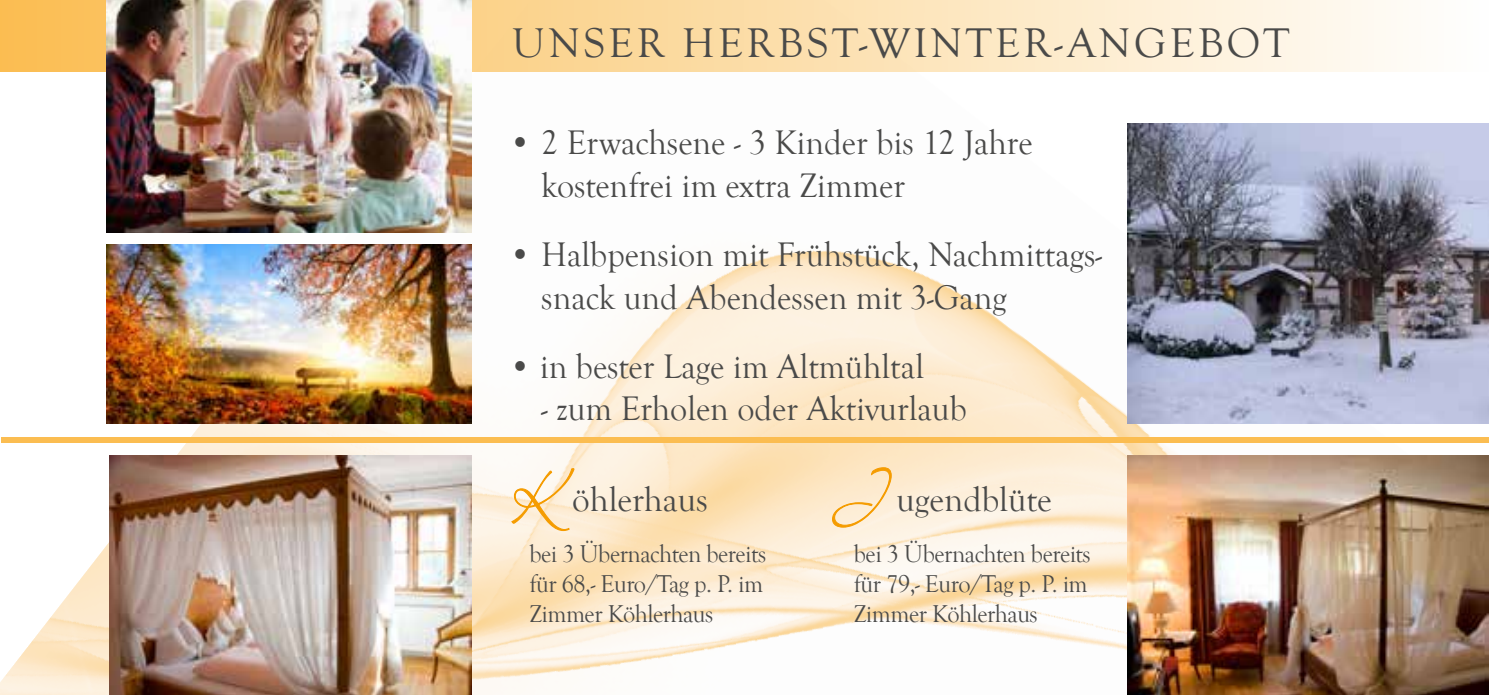
<style>
.page{position:relative;width:1489px;height:695px;background:#fff}
.page>*{position:absolute;margin:0;border:0;box-sizing:border-box;transform-origin:0 0}
.t1{font:88px "Bickley Script";color:#f59c00}
.t2{font:42.5px "Goudy Old Style T";letter-spacing:.08em;color:#4a4a49}
.t3{font:35px/42.5px "Goudy Old Style T";color:#4a4a49}
.t4{font:25px/30px "Goudy Old Style T";letter-spacing:-.02em;color:#4a4a49;text-align:justify}
</style>
<div class="page">
<img style="left:0;top:82px;width:1488px;height:612px">
<div style="left:1px;top:437px;width:1487px;height:6px;background:#fbbd51"></div>
<svg style="left:0;top:0;width:1403px;height:72px;background:#fce1b3"></svg>
<img style="left:1127px;top:123px;width:361px;height:300px">
<img style="left:106px;top:244px;width:365px;height:179px">
<img style="left:1127px;top:455px;width:361px;height:239px">
<img style="left:109px;top:455px;width:362px;height:239px">
<img style="left:106px;top:0;width:365px;height:233px">
<svg style="left:510px;top:467px;width:65px;height:64px"></svg>
<svg style="left:831px;top:466px;width:61px;height:62px;background:#fce4bd"></svg>
<p class="t2" style="left:512px;top:20px;width:778px">UNSER HERBST-WINTER-ANGEBOT</p>
<p class="t3" style="left:541px;top:122px;width:493px;text-indent:-32px">• 2 Erwachsene - 3 Kinder bis 12 Jahre kostenfrei im extra Zimmer</p>
<p class="t3" style="left:541px;top:234px;width:562px;text-indent:-32px">• Halbpension mit Frühstück, Nachmittags&shy;snack und Abendessen mit 3-Gang</p>
<p class="t3" style="left:508px;top:346px;width:417px">• in bester Lage im Altmühltal</p>
<p class="t3" style="left:541px;top:388px;width:427px">- zum Erholen oder Aktivurlaub</p>
<h1 class="t1" style="left:509px;top:455px;width:51px">K</h1>
<p class="t4" style="left:529px;top:539px;width:238px">bei 3 Übernachten bereits für 68,- Euro/Tag p. P. im Zimmer Köhlerhaus</p>
<p class="t4" style="left:853px;top:539px;width:238px">bei 3 Übernachten bereits für 79,- Euro/Tag p. P. im Zimmer Köhlerhaus</p>
<p class="t3" style="left:572px;top:479px;width:137px">öhlerhaus</p>
<p class="t3" style="left:896px;top:479px;width:157px">ugendblüte</p>
</div>
